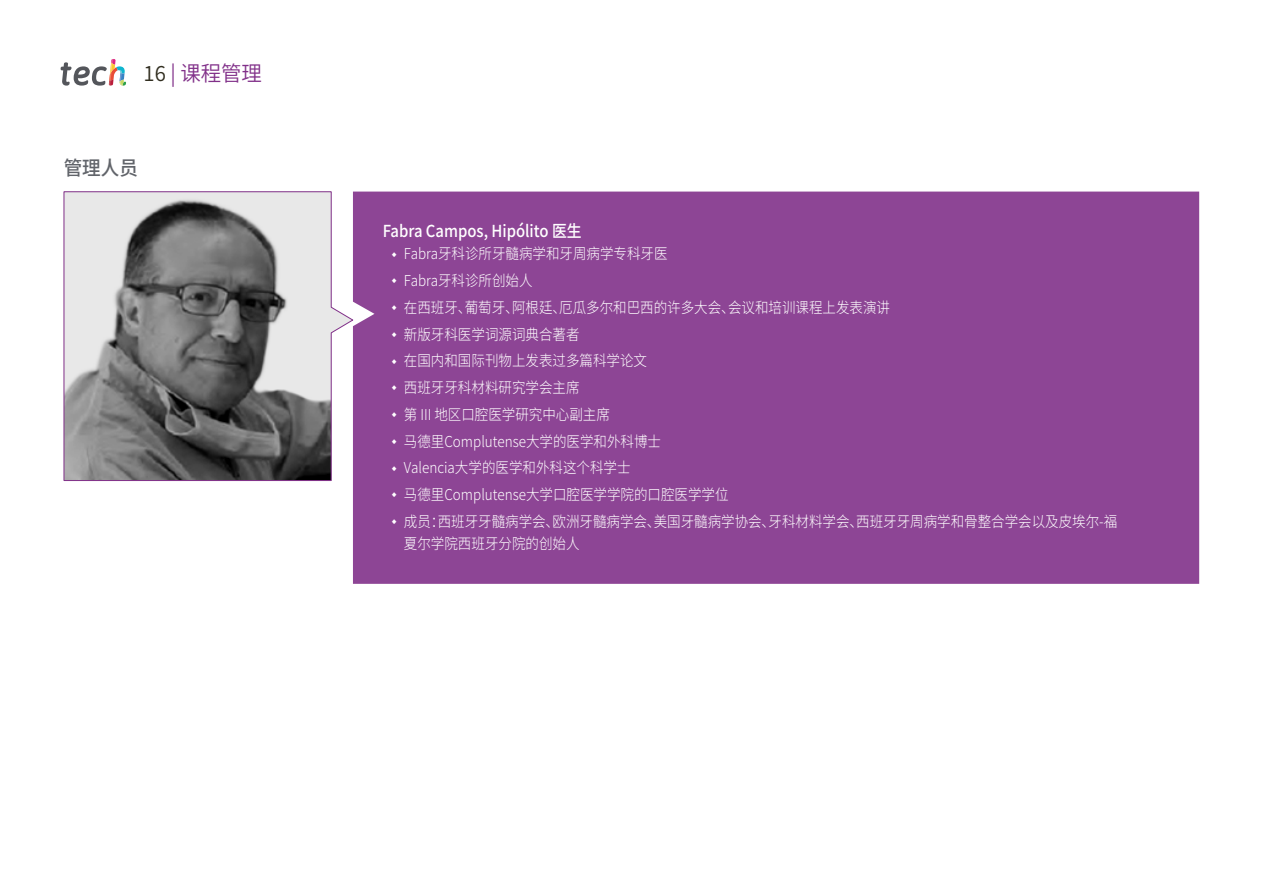
<style>
.page{position:relative;width:1263px;height:893px;background:#fff}
.page>*{position:absolute;margin:0;border:0;box-sizing:border-box;transform-origin:0 0}
.t1{font:21px "Source Han Sans CN";color:#813089}
.t2{font:500 19.5px "Source Han Sans CN";color:#61646a;scale:.95 1}
.t3{font:500 16.5px "Source Han Sans CN";color:#fff;scale:.9 1}
.t4{font:300 15px/26.7px "Source Han Sans CN";color:#fff;scale:.9 1}
.s1{color:#312e20}
</style>
<div class="page">
<div style="left:353px;top:192px;width:846px;height:392px;background:#8d4595"></div>
<svg style="left:61px;top:59px;width:65px;height:27px"></svg>
<svg style="left:64px;top:191px;width:289px;height:290px;background:#969697"></svg>
<svg style="left:392px;top:252px;width:5px;height:5px"></svg>
<svg style="left:392px;top:278px;width:5px;height:5px"></svg>
<svg style="left:392px;top:305px;width:5px;height:5px"></svg>
<svg style="left:392px;top:332px;width:5px;height:5px"></svg>
<svg style="left:392px;top:359px;width:5px;height:5px"></svg>
<svg style="left:392px;top:385px;width:5px;height:5px"></svg>
<svg style="left:392px;top:412px;width:5px;height:5px"></svg>
<svg style="left:392px;top:439px;width:5px;height:5px"></svg>
<svg style="left:392px;top:466px;width:5px;height:5px"></svg>
<svg style="left:392px;top:492px;width:5px;height:5px"></svg>
<svg style="left:392px;top:519px;width:5px;height:5px"></svg>
<h1 class="t1" style="left:144px;top:61px;width:120px"><span class="s1">16</span> | 课程管理</h1>
<h2 class="t2" style="left:64px;top:156px;width:80px">管理人员</h2>
<p class="t3" style="left:383px;top:222px;width:223px">Fabra Campos, Hipólito 医生</p>
<p class="t4" style="left:404px;top:241px;width:794px">Fabra牙科诊所牙髓病学和牙周病学专科牙医<br>Fabra牙科诊所创始人<br>在西班牙、葡萄牙、阿根廷、厄瓜多尔和巴西的许多大会、会议和培训课程上发表演讲<br>新版牙科医学词源词典合著者<br>在国内和国际刊物上发表过多篇科学论文<br>西班牙牙科材料研究学会主席<br>第 III 地区口腔医学研究中心副主席<br>马德里Complutense大学的医学和外科博士<br>Valencia大学的医学和外科这个科学士<br>马德里Complutense大学口腔医学学院的口腔医学学位<br>成员：西班牙牙髓病学会、欧洲牙髓病学会、美国牙髓病学协会、牙科材料学会、西班牙牙周病学和骨整合学会以及皮埃尔-福</p>
<p class="t4" style="left:404px;top:531px;width:196px">夏尔学院西班牙分院的创始人</p>
</div>
